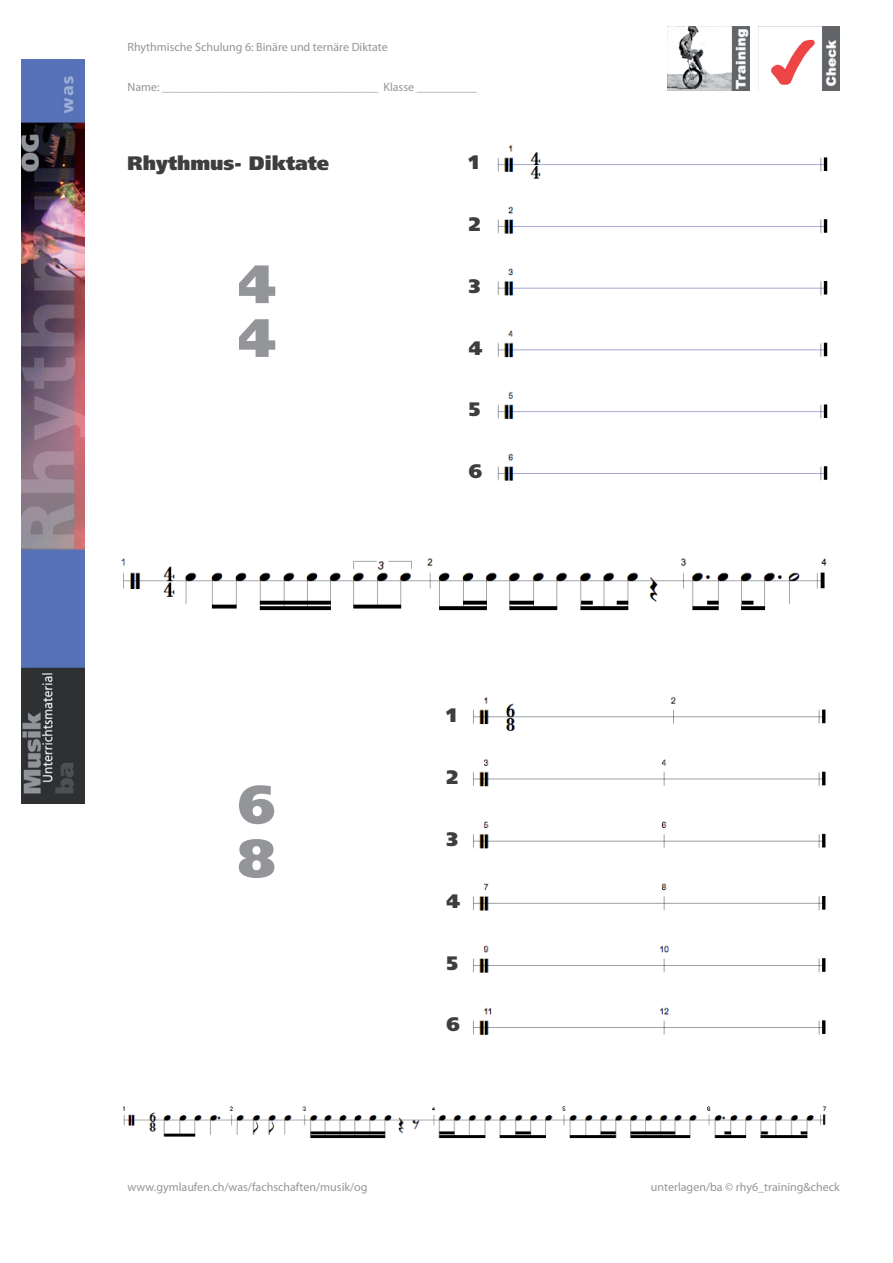
<style>
.page{position:relative;width:893px;height:1263px;background:#fff}
.page>*{position:absolute;margin:0;border:0;box-sizing:border-box;transform-origin:0 0}
.t1{font:900 54px/53.8px "Frutiger";color:#939598}
.t2{font:900 19.5px "Frutiger";color:#3e3e3f}
.t3{font:12px "Myriad Pro";color:#939598}
</style>
<div class="page">
<img style="left:668px;top:27px;width:82px;height:64px">
<img style="left:758px;top:27px;width:82px;height:64px">
<img style="left:21px;top:59px;width:64px;height:744px">
<img style="left:497px;top:145px;width:331px;height:336px">
<img style="left:473px;top:696px;width:353px;height:339px">
<img style="left:121px;top:558px;width:706px;height:53px">
<img style="left:122px;top:1106px;width:705px;height:33px">
<p class="t3" style="left:128px;top:40px;width:262px">Rhythmische Schulung 6: Binäre und ternäre Diktate</p>
<p class="t3" style="left:128px;top:79px;width:351px">Name: ____________________________________ Klasse __________</p>
<h2 class="t2" style="left:128px;top:151px;width:203px">Rhythmus- Diktate</h2>
<h1 class="t1" style="left:238px;top:257px;width:40px">4<br>4</h1>
<h1 class="t1" style="left:238px;top:777px;width:38px">6<br>8</h1>
<h2 class="t2" style="left:469px;top:150px;width:12px">1</h2>
<h2 class="t2" style="left:469px;top:212px;width:13px">2</h2>
<h2 class="t2" style="left:469px;top:274px;width:13px">3</h2>
<h2 class="t2" style="left:469px;top:336px;width:15px">4</h2>
<h2 class="t2" style="left:469px;top:398px;width:13px">5</h2>
<h2 class="t2" style="left:469px;top:459px;width:15px">6</h2>
<h2 class="t2" style="left:446px;top:704px;width:12px">1</h2>
<h2 class="t2" style="left:446px;top:765px;width:13px">2</h2>
<h2 class="t2" style="left:446px;top:827px;width:13px">3</h2>
<h2 class="t2" style="left:446px;top:889px;width:15px">4</h2>
<h2 class="t2" style="left:446px;top:951px;width:13px">5</h2>
<h2 class="t2" style="left:446px;top:1012px;width:15px">6</h2>
<p class="t3" style="left:128px;top:1179px;width:241px">www.gymlaufen.ch/was/fachschaften/musik/og</p>
<p class="t3" style="left:651px;top:1179px;width:190px">unterlagen/ba © rhy6_training&amp;check</p>
</div>
